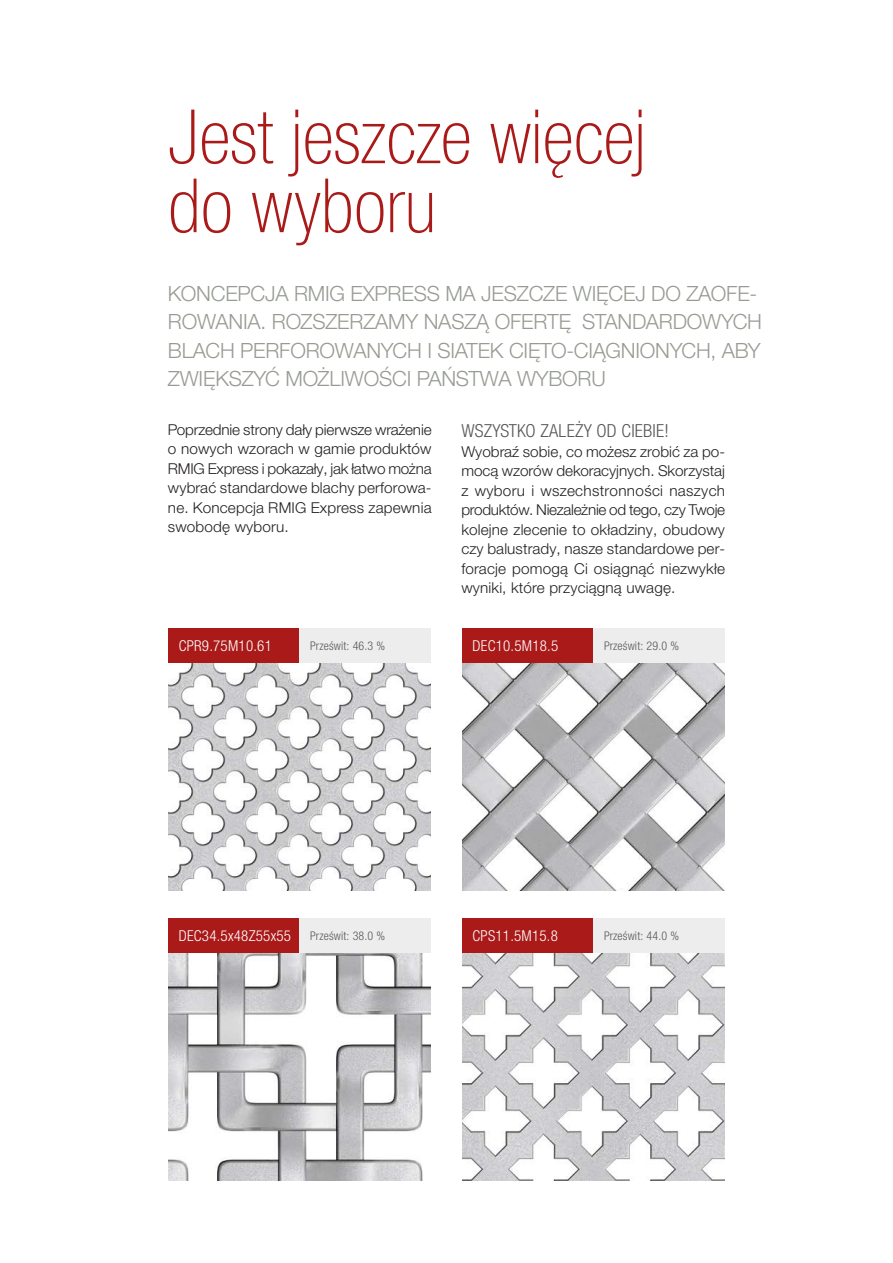
<style>
.page{position:relative;width:893px;height:1263px;background:#fff}
.page>*{position:absolute;margin:0;border:0;box-sizing:border-box;transform-origin:0 0}
.t1{font:100 condensed 75px/69px "Helvetica Neue LTW1 G";color:#a91a19}
.t2{font:300 21px/28.5px "Helvetica Neue LTW1 G";letter-spacing:-.01em;color:#979c93}
.t3{font:300 condensed 18px "Helvetica Neue LTW1 G";letter-spacing:.01em;color:#57585a}
.t4{font:300 15px/19.5px "Helvetica Neue LTW1 G";letter-spacing:.01em;color:#231f20;text-align:justify}
.t5{font:300 condensed 15px "Helvetica Neue LTW1 G";letter-spacing:.015em;color:#fff}
.t6{font:300 condensed 12px "Helvetica Neue LTW1 G";letter-spacing:.015em;color:#57585a}
</style>
<div class="page">
<img style="left:168px;top:952px;width:263px;height:228px">
<img style="left:168px;top:662px;width:263px;height:228px">
<img style="left:462px;top:952px;width:263px;height:228px">
<img style="left:462px;top:662px;width:263px;height:228px">
<div style="left:168px;top:628px;width:136px;height:34px;background:#a91a19"></div>
<div style="left:462px;top:628px;width:136px;height:34px;background:#a91a19"></div>
<div style="left:168px;top:918px;width:136px;height:34px;background:#a91a19"></div>
<div style="left:462px;top:918px;width:136px;height:34px;background:#a91a19"></div>
<div style="left:300px;top:628px;width:131px;height:34px;background:#ededee"></div>
<div style="left:593px;top:628px;width:132px;height:34px;background:#ededee"></div>
<div style="left:300px;top:918px;width:131px;height:34px;background:#ededee"></div>
<div style="left:593px;top:918px;width:132px;height:34px;background:#ededee"></div>
<h1 class="t1" style="left:168px;top:103px;width:479px">Jest jeszcze więcej do wyboru</h1>
<h2 class="t2" style="left:168px;top:279px;width:596px">KONCEPCJA RMIG EXPRESS MA JESZCZE WIĘCEJ DO ZAOFE-ROWANIA. ROZSZERZAMY NASZĄ OFERTĘ STANDARDOWYCH BLACH PERFOROWANYCH I SIATEK CIĘTO-CIĄGNIONYCH, ABY ZWIĘKSZYĆ MOŻLIWOŚCI PAŃSTWA WYBORU</h2>
<p class="t4" style="left:168px;top:420px;width:265px">Poprzednie strony dały pierwsze wrażenie o nowych wzorach w gamie produktów RMIG Express i pokazały, jak łatwo można wybrać standardowe blachy perforowa&shy;ne. Koncepcja RMIG Express zapewnia swobodę wyboru.</p>
<p class="t3" style="left:461px;top:420px;width:209px">WSZYSTKO ZALEŻY OD CIEBIE!</p>
<p class="t4" style="left:461px;top:441px;width:265px">Wyobraź sobie, co możesz zrobić za po&shy;mocą wzorów dekoracyjnych. Skorzystaj z wyboru i wszechstronności naszych produktów. Niezależnie od tego, czy Twoje kolejne zlecenie to okładziny, obudowy czy balustrady, nasze standardowe per&shy;foracje pomogą Ci osiągnąć niezwykłe wyniki, które przyciągną uwagę.</p>
<p class="t5" style="left:179px;top:637px;width:95px">CPR9.75M10.61</p>
<p class="t5" style="left:473px;top:637px;width:87px">DEC10.5M18.5</p>
<p class="t6" style="left:310px;top:638px;width:77px">Prześwit: 46.3 %</p>
<p class="t6" style="left:604px;top:638px;width:77px">Prześwit: 29.0 %</p>
<p class="t5" style="left:179px;top:927px;width:114px">DEC34.5x48Z55x55</p>
<p class="t5" style="left:473px;top:927px;width:87px">CPS11.5M15.8</p>
<p class="t6" style="left:310px;top:928px;width:77px">Prześwit: 38.0 %</p>
<p class="t6" style="left:604px;top:928px;width:77px">Prześwit: 44.0 %</p>
</div>
